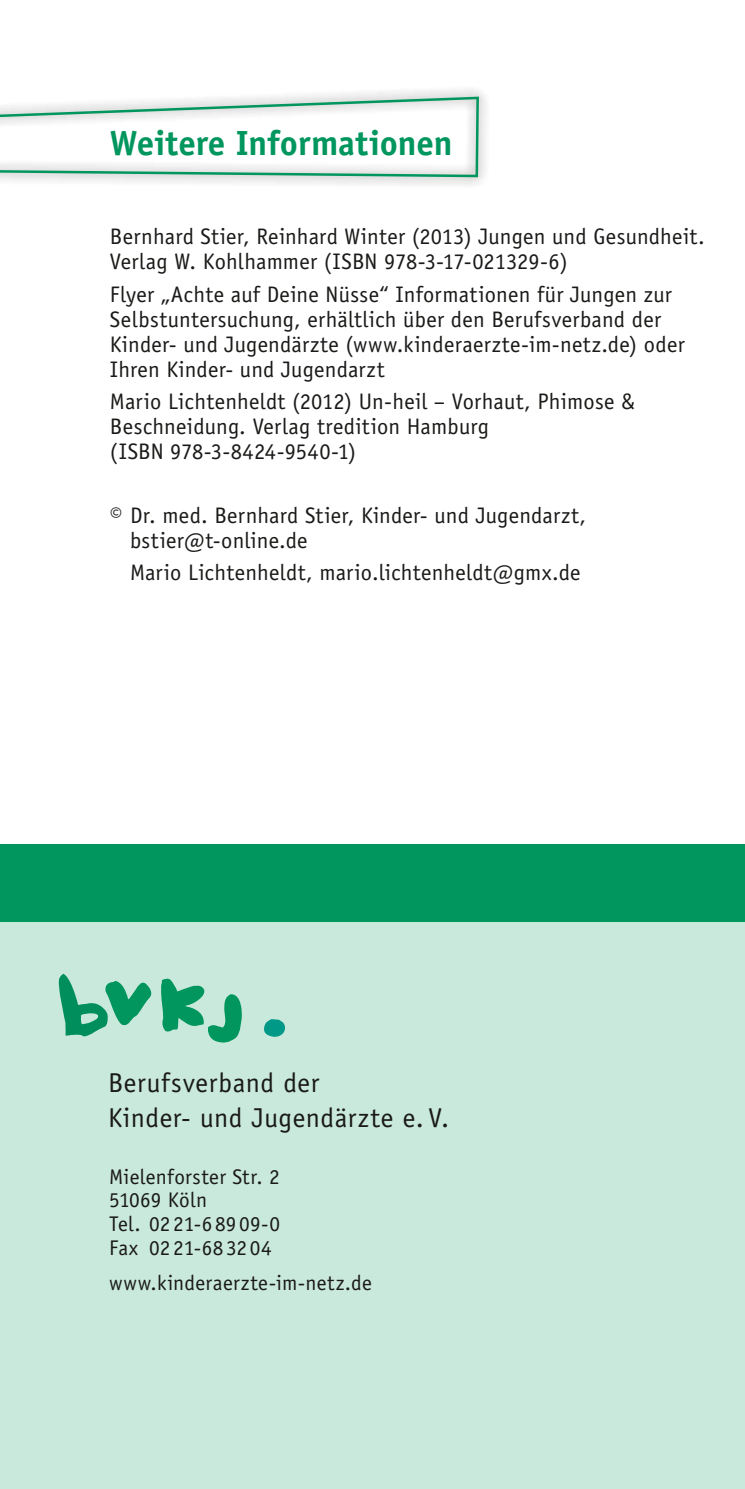
<style>
.page{position:relative;width:745px;height:1489px;background:#fff}
.page>*{position:absolute;margin:0;border:0;box-sizing:border-box;transform-origin:0 0}
.t1{font:700 35px "Officina Sans";letter-spacing:-.005em;color:#00965e}
.t2{font:27.25px/35px "Officina Sans";letter-spacing:.02em;color:#1a1a18}
.t3{font:22.5px/25px "Officina Sans";letter-spacing:.01em;color:#1a1a18}
.t4{font:21.25px/23.8px "Officina Sans";letter-spacing:.015em;color:#1a1a18}
</style>
<div class="page">
<div style="left:0;top:896px;width:744px;height:592px;background:#cae9dd"></div>
<div style="left:0;top:843px;width:744px;height:78px;background:#00965e"></div>
<div style="left:0;top:85px;width:490px;height:104px;background:#1a1a18;opacity:.75"></div>
<svg style="left:0;top:95px;width:480px;height:83px"></svg>
<h1 class="t1" style="left:110px;top:121px;width:344px">Weitere Informationen</h1>
<p class="t3" style="left:110px;top:224px;width:596px">Bernhard Stier, Reinhard Winter (2013) Jungen und Gesundheit.<br>Verlag W. Kohlhammer (ISBN 978-3-17-021329-6)</p>
<p class="t3" style="left:110px;top:281px;width:576px">Flyer „Achte auf Deine Nüsse“ Informationen für Jungen zur Selbstuntersuchung, erhältlich über den Berufsverband der Kinder- und Jugendärzte (www.kinderaerzte-im-netz.de) oder Ihren Kinder- und Jugendarzt</p>
<p class="t3" style="left:110px;top:388px;width:526px">Mario Lichtenheldt (2012) U n-heil – Vorhaut, Phimose &amp;<br>Beschneidung. Verlag tredition Hamburg<br>(ISBN 978-3-8424-9540-1)</p>
<p class="t3" style="left:130px;top:503px;width:457px;text-indent:-20px">© Dr. med. Bernhard Stier, Kinder- und Jugendarzt, bstier@t-online.de</p>
<p class="t3" style="left:130px;top:560px;width:452px">Mario Lichtenheldt, mario.lichtenheldt@gmx.de</p>
<p class="t2" style="left:108px;top:1065px;width:342px">Berufsverband der<br>Kinder- und Jugendärzte e. V.</p>
<p class="t4" style="left:109px;top:1164px;width:172px">Mielenforster Str. 2<br>51069 Köln<br>Tel. 0221-68909-0<br>Fax 0221-683204</p>
<p class="t4" style="left:109px;top:1271px;width:264px">www.kinderaerzte-im-netz.de</p>
</div>
